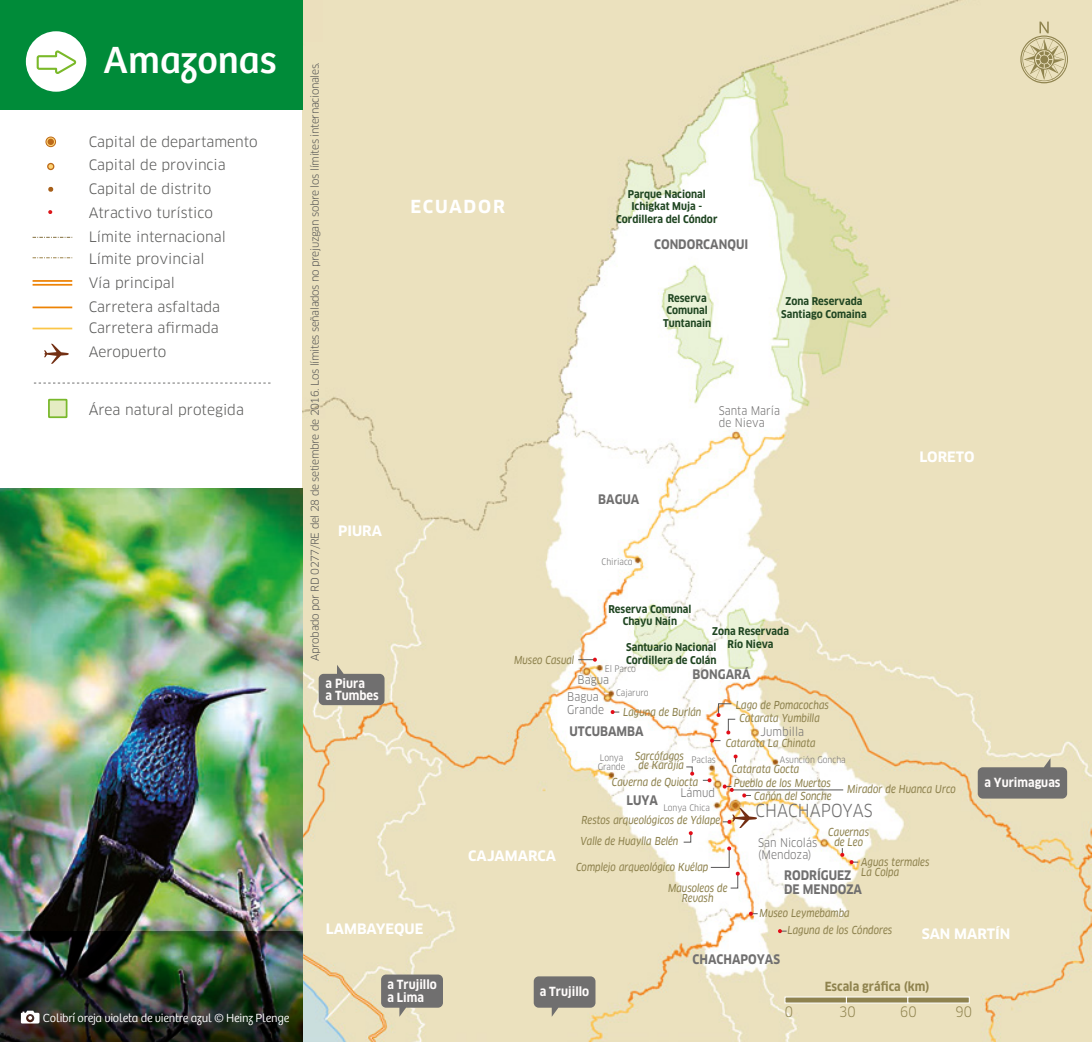
<style>
.page{position:relative;width:1092px;height:1042px;background:#fff}
.page>*{position:absolute;margin:0;border:0;box-sizing:border-box;transform-origin:0 0}
.t1{font:39.2px "Bree Peru";color:#fff}
.t2{font:17.5px "Clan OT";color:#706f6f;scale:.9 1}
.t3{font:700 17.5px "Clan OT";letter-spacing:.1em;color:#fff}
.t4{font:14px/23.6px "Clan OT";color:#575756}
.t5{font:700 14px "Clan OT";color:#fff}
.t6{font:condensed 14px "Clan OT";color:#8f834e}
.t7{font:700 12.78px/13.8px "Clan OT";color:#706f6f;scale:.9 1}
.t8{font:700 condensed 12.25px/12.2px "Clan OT";color:#fffcfb}
.t9{font:300 12.25px "Bree Peru";letter-spacing:-.02em;color:#fff}
.t10{font:700 condensed 12.25px "Clan OT";color:#8f834e}
.t11{font:11.72px/12.6px "Clan OT";color:#706f6f;scale:.9 1}
.t12{font:italic 10.67px/9.6px "Clan Offc News";color:#8e824e;scale:.86 1}
.t13{font:700 condensed 10.5px/12.6px "Clan OT";color:#1f4521;text-align:center}
.t14{font:10.5px "Clan OT";letter-spacing:-.04em;color:#575756}
.t15{font:condensed 8.75px/8.8px "Clan OT";color:#706f6f}
</style>
<div class="page">
<img style="left:302px;top:0;width:789px;height:1042px">
<svg style="left:710px;top:846px;width:29px;height:42px"></svg>
<svg style="left:683px;top:830px;width:9px;height:12px"></svg>
<svg style="left:722px;top:808px;width:35px;height:20px"></svg>
<svg style="left:741px;top:793px;width:9px;height:4px"></svg>
<hr style="left:732px;top:789px;width:111px;height:1px;background:#575656">
<svg style="left:722px;top:784px;width:12px;height:8px"></svg>
<svg style="left:702px;top:778px;width:10px;height:4px"></svg>
<svg style="left:610px;top:710px;width:9px;height:4px"></svg>
<svg style="left:578px;top:658px;width:19px;height:4px"></svg>
<svg style="left:840px;top:848px;width:18px;height:16px"></svg>
<svg style="left:748px;top:911px;width:9px;height:4px"></svg>
<svg style="left:777px;top:929px;width:9px;height:4px"></svg>
<svg style="left:685px;top:766px;width:9px;height:10px"></svg>
<svg style="left:733px;top:754px;width:4px;height:8px"></svg>
<svg style="left:709px;top:703px;width:26px;height:39px"></svg>
<svg style="left:977px;top:758px;width:90px;height:40px"></svg>
<svg style="left:319px;top:665px;width:65px;height:40px"></svg>
<svg style="left:381px;top:974px;width:62px;height:43px"></svg>
<svg style="left:533px;top:976px;width:62px;height:41px"></svg>
<svg style="left:1020px;top:22px;width:47px;height:61px"></svg>
<div style="left:784px;top:996px;width:62px;height:7px;background:#8e824e;border:1px solid #fff"></div>
<div style="left:845px;top:996px;width:63px;height:7px;background:#8e824e;border:1px solid #fff"></div>
<div style="left:907px;top:996px;width:62px;height:7px;background:#8e824e;border:1px solid #fff"></div>
<div style="left:302px;top:0;width:21px;height:42px;background:#ebdfbd"></div>
<img style="left:0;top:489px;width:302px;height:442px">
<img style="left:0;top:931px;width:302px;height:111px">
<svg style="left:33px;top:257px;width:39px;height:1px"></svg>
<hr style="left:33px;top:284px;width:39px;height:2px;background:#ed8305">
<hr style="left:33px;top:280px;width:39px;height:2px;background:#ed8305">
<hr style="left:33px;top:306px;width:39px;height:2px;background:#ed8305">
<hr style="left:33px;top:328px;width:39px;height:1px;background:#fbc648">
<svg style="left:48px;top:186px;width:5px;height:6px"></svg>
<svg style="left:48px;top:210px;width:4px;height:4px"></svg>
<svg style="left:48px;top:163px;width:6px;height:6px"></svg>
<div style="left:47px;top:163px;width:7px;height:7px;border:1px solid #bc6919;border-radius:50%"></div>
<div style="left:45px;top:137px;width:11px;height:10px;border:1px solid #bc6919;border-radius:50%"></div>
<svg style="left:48px;top:139px;width:6px;height:6px"></svg>
<svg style="left:33px;top:237px;width:39px;height:1px"></svg>
<div style="left:0;top:0;width:302px;height:109px;background:#008b39"></div>
<div style="left:49px;top:400px;width:18px;height:17px;background:#e5ecc3"></div>
<div style="left:48px;top:399px;width:19px;height:19px;border:2px solid #79b82b"></div>
<svg style="left:34px;top:383px;width:236px;height:1px"></svg>
<svg style="left:44px;top:344px;width:25px;height:20px"></svg>
<svg style="left:21px;top:1010px;width:19px;height:13px"></svg>
<div style="left:26px;top:31px;width:60px;height:61px;background:#fff;border-radius:50%"></div>
<svg style="left:36px;top:50px;width:41px;height:24px"></svg>
<h1 class="t1" style="left:104px;top:37px;width:174px">Amazonas</h1>
<h3 class="t4" style="left:89px;top:130px;width:171px">Capital de departamento</h3>
<h3 class="t4" style="left:89px;top:153px;width:139px">Capital de provincia</h3>
<h3 class="t4" style="left:89px;top:177px;width:124px">Capital de distrito</h3>
<h3 class="t4" style="left:89px;top:200px;width:139px">Atractivo turístico<br>Límite internacional</h3>
<h3 class="t4" style="left:89px;top:247px;width:117px">Límite provincial</h3>
<h3 class="t4" style="left:89px;top:271px;width:133px">Vía principal<br>Carretera asfaltada</h3>
<h3 class="t4" style="left:89px;top:316px;width:131px">Carretera afirmada</h3>
<h3 class="t4" style="left:89px;top:340px;width:79px">Aeropuerto</h3>
<h3 class="t4" style="left:89px;top:398px;width:157px">Área natural protegida</h3>
<p class="t9" style="left:43px;top:1011px;width:248px">Colibrí oreja violeta de vientre azul © Heinz Plenge</p>
<p class="t14" style="left:308px;top:661px;width:600px;rotate:-90deg">Aprobado por RD 0277/RE del 28 de setiembre de 2016. Los límites señalados no prejuzgan sobre los límites internacionales.</p>
<h3 class="t5" style="left:338px;top:523px;width:45px">PIURA</h3>
<p class="t8" style="left:325px;top:677px;width:55px">a Piura<br>a Tumbes</p>
<h2 class="t3" style="left:410px;top:197px;width:96px">ECUADOR</h2>
<p class="t13" style="left:616px;top:187px;width:103px">Parque Nacional<br>Ichigkat Muja -<br>Cordillera del Cóndor</p>
<p class="t7" style="left:654px;top:237px;width:106px">CONDORCANQUI</p>
<p class="t13" style="left:663px;top:291px;width:50px">Reserva<br>Comunal<br>Tuntanain</p>
<p class="t13" style="left:781px;top:295px;width:87px">Zona Reservada<br>Santiago Comaina</p>
<p class="t7" style="left:598px;top:493px;width:47px">BAGUA</p>
<p class="t11" style="left:718px;top:404px;width:69px">Santa María de Nieva</p>
<h3 class="t5" style="left:919px;top:449px;width:56px">LORETO</h3>
<p class="t15" style="left:601px;top:558px;width:33px">Chiriaco</p>
<p class="t13" style="left:608px;top:602px;width:84px">Reserva Comunal<br>Chayu Naín</p>
<p class="t13" style="left:712px;top:625px;width:78px">Zona Reservada<br>Río Nieva</p>
<p class="t13" style="left:626px;top:641px;width:92px;text-align:left">Santuario Nacional<br>Cordillera de Colán</p>
<p class="t12" style="left:514px;top:655px;width:72px">Museo Casual</p>
<p class="t15" style="left:604px;top:664px;width:33px">El Parco</p>
<p class="t7" style="left:692px;top:668px;width:66px">BONGARÁ</p>
<p class="t11" style="left:577px;top:673px;width:36px">Bagua</p>
<h3 class="t5" style="left:468px;top:847px;width:89px">CAJAMARCA</h3>
<p class="t11" style="left:567px;top:690px;width:42px">Bagua<br>Grande</p>
<p class="t15" style="left:616px;top:688px;width:34px">Cajaruro</p>
<p class="t12" style="left:623px;top:708px;width:93px">Laguna de Burlán</p>
<p class="t7" style="left:569px;top:724px;width:84px">UTCUBAMBA</p>
<p class="t12" style="left:735px;top:700px;width:110px">Lago de Pomacochas</p>
<p class="t12" style="left:739px;top:713px;width:95px">Catarata Yumbilla</p>
<p class="t11" style="left:760px;top:725px;width:50px">Jumbilla</p>
<p class="t12" style="left:725px;top:738px;width:106px">Catarata La Chinata</p>
<p class="t12" style="left:635px;top:751px;width:58px;text-align:center">Sarcófagos de Karajía</p>
<p class="t15" style="left:597px;top:753px;width:29px">Lonya<br>Grande</p>
<p class="t15" style="left:691px;top:755px;width:26px">Paclas</p>
<p class="t15" style="left:779px;top:755px;width:67px">Asunción Goncha</p>
<p class="t12" style="left:731px;top:763px;width:117px;line-height:13.5px">Catarata Gocta<br>Pueblo de los Muertos</p>
<p class="t12" style="left:611px;top:777px;width:102px">Caverna de Quiocta</p>
<p class="t12" style="left:847px;top:785px;width:128px">Mirador de Huanca Urco</p>
<p class="t11" style="left:680px;top:787px;width:40px">Lámud</p>
<p class="t12" style="left:754px;top:791px;width:91px">Cañón del Sonche</p>
<p class="t7" style="left:626px;top:793px;width:37px">LUYA</p>
<h2 class="t2" style="left:755px;top:800px;width:132px">CHACHAPOYAS</h2>
<p class="t11" style="left:758px;top:836px;width:67px">San Nicolás (Mendoza)</p>
<p class="t15" style="left:663px;top:803px;width:48px">Lonya Chica</p>
<p class="t12" style="left:581px;top:815px;width:163px">Restos arqueológicos de Yálape</p>
<p class="t12" style="left:828px;top:827px;width:49px;text-align:center">Cavernas de Leo</p>
<p class="t12" style="left:580px;top:836px;width:115px">Valle de Huaylla Belén</p>
<p class="t12" style="left:861px;top:857px;width:81px">Aguas termales<br>La Colpa</p>
<p class="t12" style="left:668px;top:857px;width:71px;line-height:21px;text-indent:-92px">Complejo arqueológico Kuélap<br>Mausoleos de</p>
<p class="t12" style="left:681px;top:893px;width:39px">Revash</p>
<p class="t7" style="left:784px;top:868px;width:88px">RODRÍGUEZ<br>DE MENDOZA</p>
<p class="t8" style="left:984px;top:776px;width:78px">a Yurimaguas</p>
<h3 class="t5" style="left:326px;top:921px;width:99px">LAMBAYEQUE</h3>
<p class="t8" style="left:387px;top:979px;width:51px">a Trujillo a Lima</p>
<p class="t8" style="left:539px;top:985px;width:51px">a Trujillo</p>
<p class="t12" style="left:787px;top:905px;width:123px;line-height:17px;text-indent:-28px">Museo Leymebamba<br>Laguna de los Cóndores</p>
<p class="t7" style="left:692px;top:952px;width:99px">CHACHAPOYAS</p>
<h3 class="t5" style="left:921px;top:926px;width:90px">SAN MARTÍN</h3>
<p class="t10" style="left:824px;top:979px;width:106px">Escala gráfica (km)</p>
<h3 class="t6" style="left:785px;top:1004px;width:10px">0</h3>
<h3 class="t6" style="left:839px;top:1004px;width:18px">30</h3>
<h3 class="t6" style="left:900px;top:1004px;width:18px">60</h3>
<h3 class="t6" style="left:955px;top:1004px;width:18px">90</h3>
</div>
